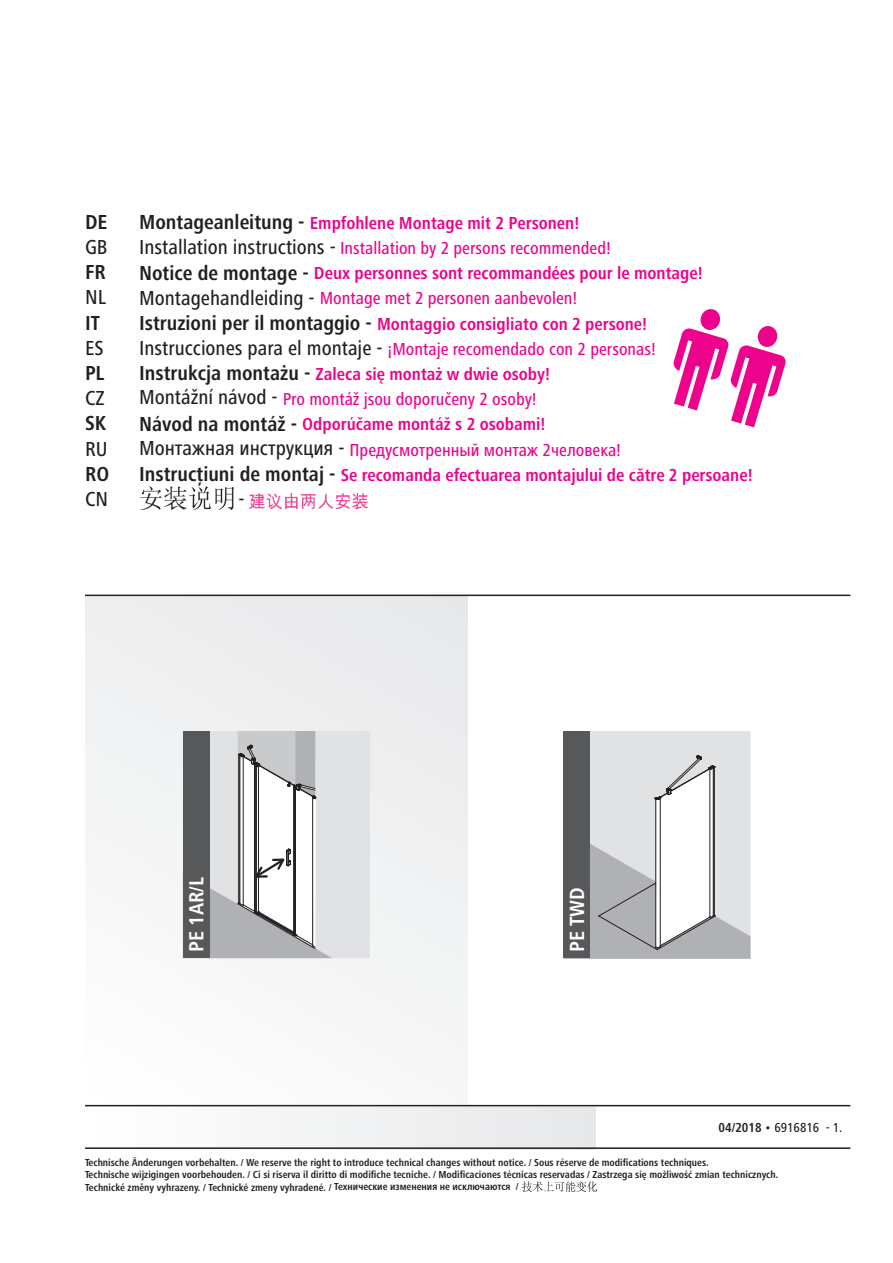
<style>
.page{position:relative;width:893px;height:1263px;background:#fff}
.page>*{position:absolute;margin:0;border:0;box-sizing:border-box;transform-origin:0 0}
.t1{font:700 condensed 21.15px "Frutiger Next LTW1 G";color:#fff}
.t2{font:500 condensed 21px "Frutiger Next LTW1 G";color:#231f20}
.t3{font:700 condensed 21px "Frutiger Next LTW1 G";color:#231f20}
.t4{font:700 condensed 18px "Frutiger Next LTW1 G";color:#ed028c}
.t5{font:500 condensed 18px "Frutiger Next LTW1 G";color:#ed028c}
.t6{font:500 condensed 13.5px "Frutiger Next LTW1 G";color:#231f20}
.t7{font:700 condensed 10.5px/12.6px "Frutiger Next LTW1 G";color:#231f20}
.s1{font-size:21px;color:#231f20}
.s2{font-weight:700}
</style>
<div class="page">
<div style="left:85px;top:595px;width:383px;height:511px;background:#f2f3f4"></div>
<div style="left:85px;top:1107px;width:510px;height:42px;background:#f2f3f4"></div>
<svg style="left:210px;top:731px;width:160px;height:227px"></svg>
<hr style="left:85px;top:1147px;width:765px;height:2px;background:#231f20">
<hr style="left:85px;top:1105px;width:765px;height:1px;background:#231f20">
<hr style="left:85px;top:595px;width:765px;height:1px;background:#231f20">
<svg style="left:674px;top:309px;width:112px;height:118px"></svg>
<img style="left:141px;top:487px;width:93px;height:22px">
<img style="left:250px;top:493px;width:117px;height:15px">
<img style="left:522px;top:1181px;width:76px;height:10px">
<div style="left:183px;top:731px;width:27px;height:227px;background:#57585a"></div>
<svg style="left:590px;top:731px;width:161px;height:227px"></svg>
<div style="left:563px;top:731px;width:27px;height:227px;background:#57585a"></div>
<h2 class="t3" style="left:85px;top:210px;width:24px">DE</h2>
<h3 class="t4" style="left:139px;top:213px;width:442px"><span class="s1">Montageanleitung -</span> Empfohlene Montage mit 2 Personen!</h3>
<h2 class="t2" style="left:85px;top:235px;width:24px">GB</h2>
<h3 class="t5" style="left:139px;top:238px;width:473px"><span class="s1">Installation instructions -</span> Installation by 2 persons recommended!</h3>
<h2 class="t3" style="left:85px;top:260px;width:22px">FR</h2>
<h3 class="t4" style="left:139px;top:263px;width:565px"><span class="s1">Notice de montage -</span> Deux personnes sont recommandées pour le montage!</h3>
<h2 class="t2" style="left:85px;top:285px;width:23px">NL</h2>
<h3 class="t5" style="left:139px;top:288px;width:440px"><span class="s1">Montagehandleiding -</span> Montage met 2 personen aanbevolen!</h3>
<h2 class="t3" style="left:85px;top:311px;width:16px">IT</h2>
<h3 class="t4" style="left:139px;top:313px;width:510px"><span class="s1">Istruzioni per il montaggio -</span> Montaggio consigliato con 2 persone!</h3>
<h2 class="t2" style="left:85px;top:336px;width:20px">ES</h2>
<h3 class="t5" style="left:139px;top:339px;width:518px"><span class="s1">Instrucciones para el montaje -</span> ¡Montaje recomendado con 2 personas!</h3>
<h2 class="t3" style="left:85px;top:361px;width:21px">PL</h2>
<h3 class="t4" style="left:139px;top:364px;width:413px"><span class="s1">Instrukcja montażu -</span> Zaleca się montaż w dwie osoby!</h3>
<h2 class="t2" style="left:85px;top:386px;width:21px">CZ</h2>
<h3 class="t5" style="left:139px;top:389px;width:399px"><span class="s1">Montážní návod -</span> Pro montáž jsou doporučeny 2 osoby!</h3>
<h2 class="t3" style="left:85px;top:411px;width:23px">SK</h2>
<h3 class="t4" style="left:139px;top:414px;width:408px"><span class="s1">Návod na montáž -</span> Odporúčame montáž s 2 osobami!</h3>
<h2 class="t2" style="left:85px;top:437px;width:24px">RU</h2>
<h3 class="t5" style="left:139px;top:439px;width:484px"><span class="s1">Монтажная инструкция -</span> Предусмотренный монтаж 2человека!</h3>
<h2 class="t3" style="left:85px;top:462px;width:26px">RO</h2>
<h3 class="t4" style="left:139px;top:465px;width:615px"><span class="s1">Instrucţiuni de montaj -</span> Se recomanda efectuarea montajului de către 2 persoane!</h3>
<h2 class="t2" style="left:85px;top:487px;width:25px">CN</h2>
<h2 class="t2" style="left:239px;top:487px;width:8px">-</h2>
<h1 class="t1" style="left:184px;top:952px;width:76px;rotate:-90deg">PE 1AR/L</h1>
<h1 class="t1" style="left:565px;top:952px;width:66px;rotate:-90deg">PE TWD</h1>
<p class="t6" style="left:719px;top:1120px;width:125px"><span class="s2">04/2018</span> • 6916816 - 1.</p>
<p class="t7" style="left:85px;top:1156px;width:695px">Technische Änderungen vorbehalten. / We reserve the right to introduce technical changes without notice. / Sous réserve de modifications techniques.<br>Technische wijzigingen voorbehouden. / Ci si riserva il diritto di modifiche tecniche. / Modificaciones técnicas reservadas / Zastrzega się możliwość zmian technicznych.<br>Technické změny vyhrazeny. / Technické zmeny vyhradené. / Технические изменения не исключаются /</p>
</div>
